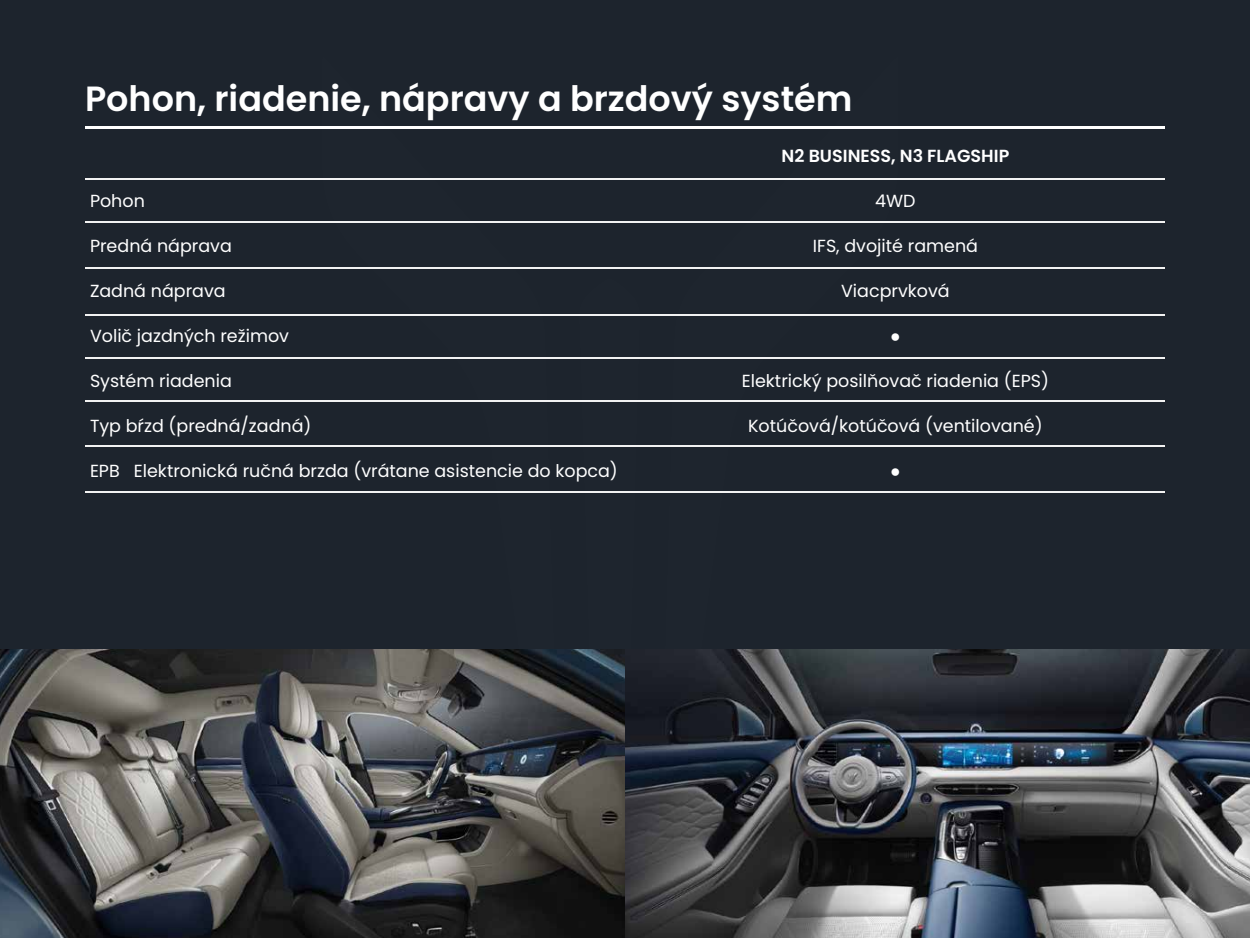
<style>
.page{position:relative;width:1250px;height:938px;background:#1d242d}
.page>*{position:absolute;margin:0;border:0;box-sizing:border-box;transform-origin:0 0}
.t1{font:600 35px "Poppins";color:#fff}
.t2{font:17.5px "Poppins";color:#fff}
.t3{font:600 17.5px "Poppins";color:#fff}
.t4{font:17.5px "Arial";color:#fff}
</style>
<div class="page">
<svg style="left:662px;top:178px;width:237px;height:315px"></svg>
<svg style="left:321px;top:178px;width:236px;height:315px"></svg>
<svg style="left:579px;top:315px;width:61px;height:178px"></svg>
<hr style="left:85px;top:126px;width:1080px;height:3px;background:#fff">
<hr style="left:85px;top:179px;width:1080px;height:1px;background:#f2f2f2">
<hr style="left:85px;top:221px;width:1080px;height:1px;background:#f2f2f2">
<hr style="left:85px;top:267px;width:1080px;height:2px;background:#f2f2f2">
<hr style="left:85px;top:314px;width:1080px;height:1px;background:#f2f2f2">
<hr style="left:85px;top:357px;width:1080px;height:2px;background:#f2f2f2">
<hr style="left:85px;top:400px;width:1080px;height:1px;background:#f2f2f2">
<hr style="left:85px;top:445px;width:1080px;height:1px;background:#f2f2f2">
<hr style="left:85px;top:491px;width:1080px;height:1px;background:#f2f2f2">
<img style="left:0;top:649px;width:1250px;height:289px">
<h1 class="t1" style="left:85px;top:79px;width:769px">Pohon, riadenie, nápravy a brzdový systém</h1>
<p class="t2" style="left:90px;top:190px;width:56px">Pohon</p>
<p class="t2" style="left:90px;top:235px;width:143px">Predná náprava</p>
<p class="t2" style="left:90px;top:280px;width:137px">Zadná náprava</p>
<p class="t2" style="left:90px;top:325px;width:201px">Volič jazdných režimov</p>
<p class="t2" style="left:90px;top:370px;width:143px">Systém riadenia</p>
<p class="t2" style="left:90px;top:415px;width:223px">Typ bŕzd (predná/zadná)</p>
<p class="t2" style="left:90px;top:460px;width:529px">EPB Elektronická ručná brzda (vrátane asistencie do kopca)</p>
<p class="t3" style="left:782px;top:145px;width:229px">N2 BUSINESS, N3 FLAGSHIP</p>
<p class="t2" style="left:875px;top:190px;width:42px">4WD</p>
<p class="t2" style="left:813px;top:235px;width:167px">IFS, dvojité ramená</p>
<p class="t2" style="left:841px;top:280px;width:110px">Viacprvková</p>
<p class="t4" style="left:890px;top:323px;width:12px">●</p>
<p class="t2" style="left:742px;top:370px;width:309px">Elektrický posilňovač riadenia (EPS)</p>
<p class="t2" style="left:748px;top:415px;width:296px">Kotúčová/kotúčová (ventilované)</p>
<p class="t4" style="left:890px;top:458px;width:12px">●</p>
</div>
